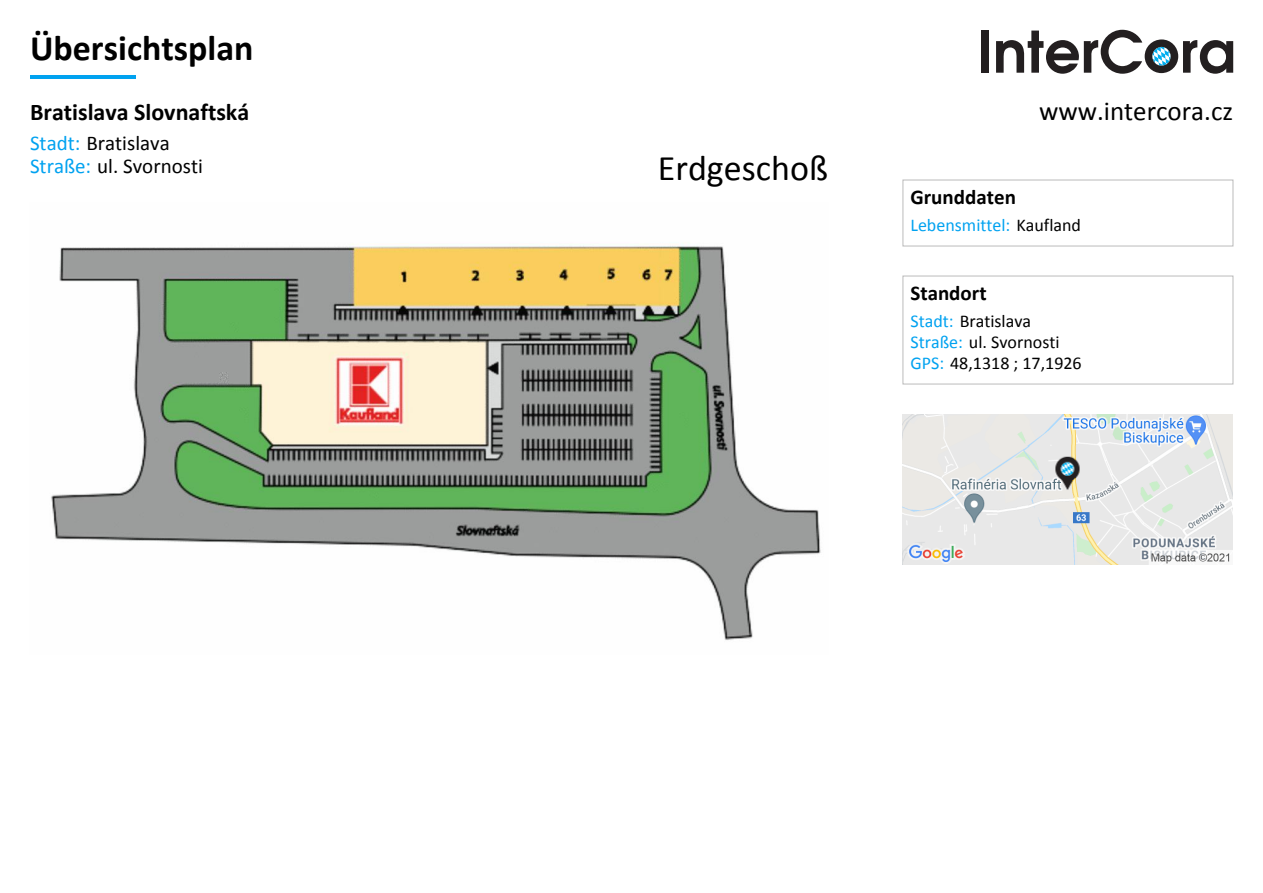
<style>
.page{position:relative;width:1263px;height:893px;background:#fff}
.page>*{position:absolute;margin:0;border:0;box-sizing:border-box;transform-origin:0 0}
.t1{font:700 36px "Calibri";color:#000}
.t2{font:36px "Calibri";color:#000}
.t3{font:27px "Calibri";color:#000}
.t4{font:700 24px "Calibri";color:#000}
.t5{font:21px/22.5px "Calibri";color:#000}
.t6{font:700 21px "Calibri";color:#000}
.t7{font:18px/21px "Calibri";color:#000}
.t8{font:18px "Calibri";color:#00a2f0}
.s1{color:#00a2f0}
.s2{color:#000}
</style>
<div class="page">
<div style="left:981px;top:31px;width:8px;height:42px;background:#231f20"></div>
<svg style="left:996px;top:30px;width:237px;height:44px"></svg>
<hr style="left:30px;top:75px;width:105px;height:3px;background:#00a2f0">
<div style="left:902px;top:180px;width:331px;height:66px;background:#fff;border:1px solid #bbb"></div>
<div style="left:902px;top:276px;width:331px;height:108px;background:#fff;border:1px solid #bbb"></div>
<img style="left:903px;top:414px;width:330px;height:150px">
<img style="left:51px;top:244px;width:770px;height:396px">
<h1 class="t1" style="left:30px;top:33px;width:225px">Übersichtsplan</h1>
<h3 class="t4" style="left:30px;top:102px;width:221px">Bratislava Slovnaftská</h3>
<p class="t5" style="left:30px;top:134px;width:174px"><span class="s1">Stadt:</span> Bratislava<br><span class="s1">Straße:</span> ul. Svornosti</p>
<h1 class="t2" style="left:658px;top:153px;width:172px">Erdgeschoß</h1>
<h2 class="t3" style="left:1039px;top:100px;width:196px">www.intercora.cz</h2>
<p class="t6" style="left:910px;top:188px;width:107px">Grunddaten</p>
<p class="t8" style="left:910px;top:218px;width:172px">Lebensmittel: <span class="s2">Kaufland</span></p>
<p class="t6" style="left:910px;top:284px;width:78px">Standort</p>
<p class="t7" style="left:910px;top:312px;width:173px"><span class="s1">Stadt:</span> Bratislava<br><span class="s1">Straße:</span> ul. Svornosti<br><span class="s1">GPS:</span> 48,1318 ; 17,1926</p>
</div>
